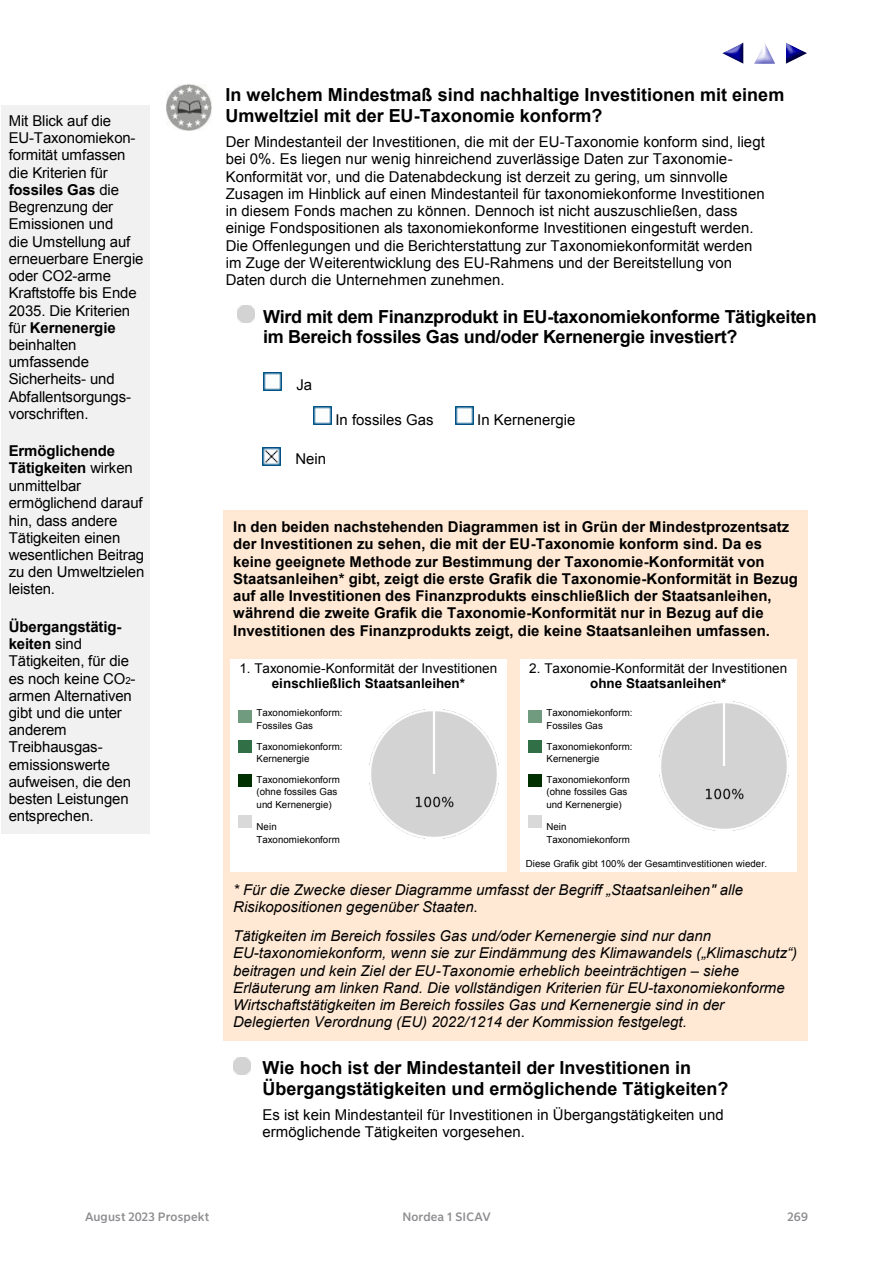
<style>
.page{position:relative;width:893px;height:1263px;background:#fff}
.page>*{position:absolute;margin:0;border:0;box-sizing:border-box;transform-origin:0 0}
.t1{font:700 18px/20.5px "Arial";color:#000}
.t2{font:700 18px/20.5px "Arial";letter-spacing:-.02em;color:#000}
.t3{font:15px/17.2px "Arial";color:#000}
.t4{font:italic 15px/17.2px "Arial";color:#000}
.t5{font:700 15px/17.2px "Arial";color:#000}
.t6{font:13.5px "Arial";letter-spacing:.005em;color:#000}
.t7{font:700 13.5px "Arial";color:#000}
.t8{font:500 12px "Nordea Sans Small";letter-spacing:.01em;color:#8d8b8f}
.t9{font:9.75px/12.8px "Arial";color:#000}
.s1{font-weight:700}
.s2{font-size:9.75px}
</style>
<div class="page">
<div style="left:722px;top:43px;width:21px;height:21px;background:#0000a4;opacity:.5"></div>
<div style="left:786px;top:44px;width:21px;height:20px;background:#000;opacity:.5"></div>
<div style="left:754px;top:43px;width:21px;height:21px;background:#0000a4;opacity:.65"></div>
<img style="left:238px;top:306px;width:17px;height:17px">
<img style="left:263px;top:372px;width:18px;height:18px">
<img style="left:314px;top:407px;width:18px;height:18px">
<img style="left:455px;top:407px;width:18px;height:18px">
<img style="left:233px;top:1057px;width:17px;height:17px">
<img style="left:166px;top:84px;width:46px;height:46px">
<img style="left:262px;top:447px;width:18px;height:18px">
<div style="left:2px;top:105px;width:148px;height:729px;background:#f1f1f1"></div>
<img style="left:528px;top:701px;width:261px;height:130px">
<img style="left:238px;top:709px;width:261px;height:130px">
<hr style="left:0;top:1220px;width:893px;height:1px;background:#e6007d">
<hr style="left:0;top:42px;width:893px;height:1px;background:#e6007d">
<hr style="left:0;top:210px;width:893px;height:1px;background:#e6007d">
<hr style="left:0;top:379px;width:893px;height:1px;background:#e6007d">
<hr style="left:0;top:547px;width:893px;height:1px;background:#e6007d">
<hr style="left:0;top:715px;width:893px;height:1px;background:#e6007d">
<hr style="left:0;top:883px;width:893px;height:1px;background:#e6007d">
<hr style="left:0;top:1052px;width:893px;height:1px;background:#e6007d">
<p class="t3" style="left:9px;top:112px;width:136px">Mit Blick auf die<br>EU-Taxonomiekon&shy;formität umfassen die Kriterien für <span class="s1">fossiles Gas</span> die<br>Begrenzung der<br>Emissionen und<br>die Umstellung auf erneuerbare Energie oder CO2-arme<br>Kraftstoffe bis Ende<br>2035. Die Kriterien für <span class="s1">Kernenergie </span>beinhalten umfassende<br>Sicherheits- und<br>Abfallentsorgungs&shy;vorschriften.</p>
<p class="t3" style="left:9px;top:443px;width:137px"><span class="s1">Ermöglichende<br>Tätigkeiten</span> wirken unmittelbar ermöglichend darauf hin, dass andere<br>Tätigkeiten einen wesentlichen Beitrag zu den Umweltzielen leisten.</p>
<p class="t3" style="left:9px;top:618px;width:128px"><span class="s1">Übergangstätig&shy;keiten</span> sind<br>Tätigkeiten, für die es noch keine CO<span class="s2">2</span>- armen Alternativen gibt und die unter anderem<br>Treibhausgas&shy;emissionswerte aufweisen, die den besten Leistungen entsprechen.</p>
<p class="t1" style="left:226px;top:85px;width:560px">In welchem Mindestmaß sind nachhaltige Investitionen mit einem<br>Umweltziel mit der EU-Taxonomie konform?</p>
<p class="t3" style="left:226px;top:133px;width:541px">Der Mindestanteil der Investitionen, die mit der EU-Taxonomie konform sind, liegt bei 0%. Es liegen nur wenig hinreichend zuverlässige Daten zur Taxonomie-Konformität vor, und die Datenabdeckung ist derzeit zu gering, um sinnvolle Zusagen im Hinblick auf einen Mindestanteil für taxonomiekonforme Investitionen in diesem Fonds machen zu können. Dennoch ist nicht auszuschließen, dass einige Fondspositionen als taxonomiekonforme Investitionen eingestuft werden.<br>Die Offenlegungen und die Berichterstattung zur Taxonomiekonformität werden im Zuge der Weiterentwicklung des EU-Rahmens und der Bereitstellung von Daten durch die Unternehmen zunehmen.</p>
<p class="t2" style="left:263px;top:307px;width:555px">Wird mit dem Finanzprodukt in EU-taxonomiekonforme Tätigkeiten im Bereich fossiles Gas und/oder Kernenergie investiert?</p>
<p class="t3" style="left:296px;top:376px;width:17px">Ja</p>
<p class="t3" style="left:335px;top:411px;width:100px">In fossiles Gas</p>
<p class="t3" style="left:477px;top:411px;width:100px">In Kernenergie</p>
<p class="t3" style="left:295px;top:450px;width:32px">Nein</p>
<p class="t5" style="left:233px;top:519px;width:566px">In den beiden nachstehenden Diagrammen ist in Grün der Mindestprozentsatz der Investitionen zu sehen, die mit der EU-Taxonomie konform sind. Da es keine geeignete Methode zur Bestimmung der Taxonomie-Konformität von Staatsanleihen* gibt, zeigt die erste Grafik die Taxonomie-Konformität in Bezug auf alle Investitionen des Finanzprodukts einschließlich der Staatsanleihen, während die zweite Grafik die Taxonomie-Konformität nur in Bezug auf die Investitionen des Finanzprodukts zeigt, die keine Staatsanleihen umfassen.</p>
<p class="t6" style="left:239px;top:659px;width:259px">1. Taxonomie-Konformität der Investitionen</p>
<p class="t7" style="left:272px;top:674px;width:195px">einschließlich Staatsanleihen*</p>
<p class="t9" style="left:257px;top:706px;width:87px">Taxonomiekonform:<br>Fossiles Gas</p>
<p class="t9" style="left:257px;top:740px;width:87px">Taxonomiekonform:<br>Kernenergie</p>
<p class="t9" style="left:257px;top:773px;width:85px">Taxonomiekonform (ohne fossiles Gas und Kernenergie)</p>
<p class="t9" style="left:257px;top:820px;width:85px;line-height:13.2px">Nein<br>Taxonomiekonform</p>
<p class="t6" style="left:529px;top:659px;width:259px">2. Taxonomie-Konformität der Investitionen</p>
<p class="t7" style="left:590px;top:674px;width:138px">ohne Staatsanleihen*</p>
<p class="t9" style="left:547px;top:706px;width:87px">Taxonomiekonform:<br>Fossiles Gas</p>
<p class="t9" style="left:547px;top:740px;width:87px">Taxonomiekonform:<br>Kernenergie</p>
<p class="t9" style="left:547px;top:773px;width:85px">Taxonomiekonform (ohne fossiles Gas und Kernenergie)</p>
<p class="t9" style="left:547px;top:820px;width:85px">Nein<br>Taxonomiekonform</p>
<p class="t9" style="left:526px;top:858px;width:243px">Diese Grafik gibt 100% der Gesamtinvestitionen wieder.</p>
<p class="t4" style="left:233px;top:881px;width:511px">* Für die Zwecke dieser Diagramme umfasst der Begriff „Staatsanleihen" alle<br>Risikopositionen gegenüber Staaten.</p>
<p class="t4" style="left:233px;top:927px;width:565px">Tätigkeiten im Bereich fossiles Gas und/oder Kernenergie sind nur dann EU-taxonomiekonform, wenn sie zur Eindämmung des Klimawandels („Klimaschutz“) beitragen und kein Ziel der EU-Taxonomie erheblich beeinträchtigen – siehe Erläuterung am linken Rand. Die vollständigen Kriterien für EU-taxonomiekonforme Wirtschaftstätigkeiten im Bereich fossiles Gas und Kernenergie sind in der Delegierten Verordnung (EU) 2022/1214 der Kommission festgelegt.</p>
<p class="t1" style="left:263px;top:1058px;width:468px">Wie hoch ist der Mindestanteil der Investitionen in<br>Übergangstätigkeiten und ermöglichende Tätigkeiten?</p>
<p class="t3" style="left:263px;top:1106px;width:463px">Es ist kein Mindestanteil für Investitionen in Übergangstätigkeiten und ermöglichende Tätigkeiten vorgesehen.</p>
<p class="t8" style="left:85px;top:1209px;width:126px">August 2023 Prospekt</p>
<p class="t8" style="left:402px;top:1209px;width:90px">Nordea 1 SICAV</p>
<p class="t8" style="left:787px;top:1209px;width:22px">269</p>
</div>
